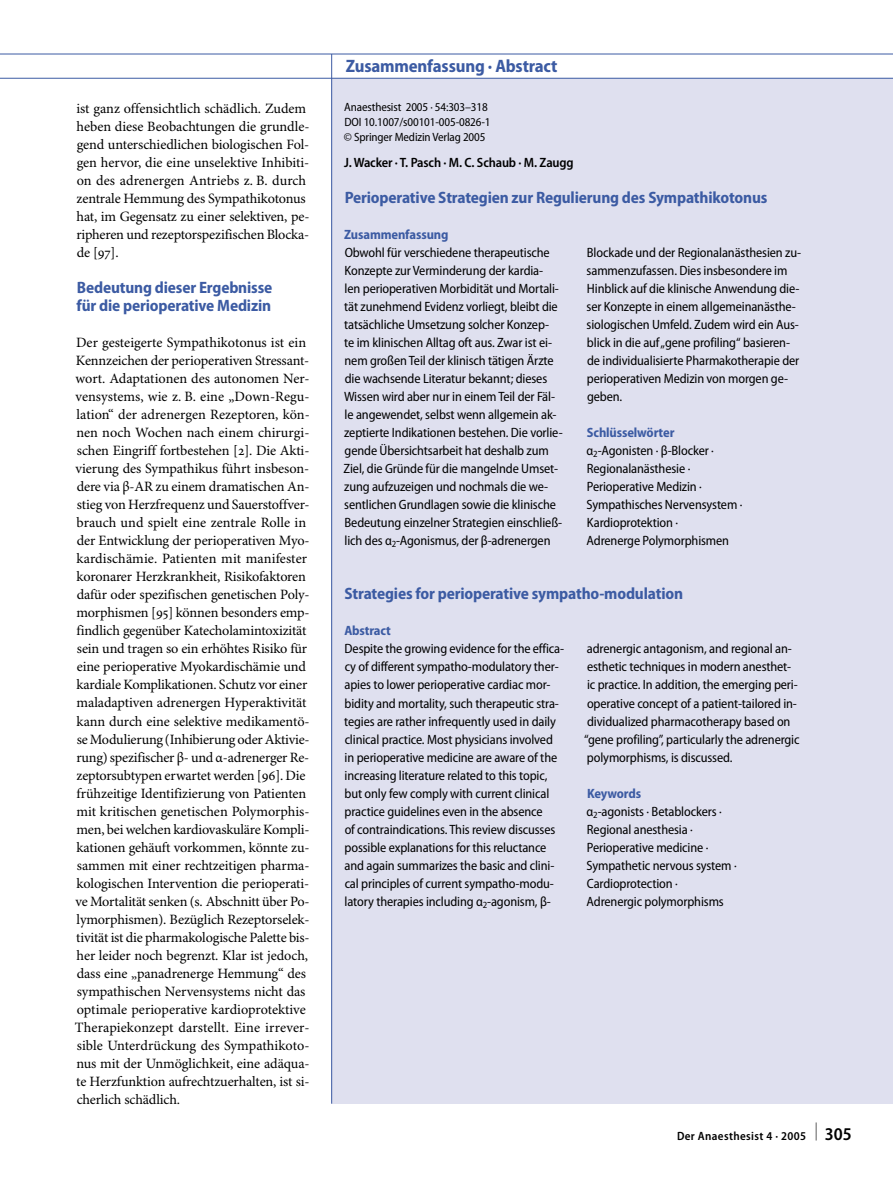
<style>
.page{position:relative;width:893px;height:1178px;background:#fff}
.page>*{position:absolute;margin:0;border:0;box-sizing:border-box;transform-origin:0 0}
.t1{font:700 semi-condensed 18px "Myriad Pro";letter-spacing:-.01em;color:#3c5ba3}
.t2{font:700 semi-condensed 16.5px/18px "Myriad Pro";letter-spacing:-.01em;color:#3c5ba3}
.t3{font:14.25px/18px "Minion Pro";letter-spacing:-.01em;color:#000}
.t4{font:semi-condensed 13.5px/18px "Myriad Pro";letter-spacing:-.01em;color:#000}
.t5{font:600 semi-condensed 13.5px "Myriad Pro";letter-spacing:-.01em;color:#000}
.t6{font:700 semi-condensed 13.5px "Myriad Pro";letter-spacing:-.01em;color:#3c5ba3}
.t7{font:semi-condensed 12px/15px "Myriad Pro";letter-spacing:-.01em;color:#000}
.t8{font:600 semi-condensed 12px "Myriad Pro";letter-spacing:.03em;color:#000}
.s1{font-weight:700;color:#3c5ba3}
.s2{font-size:18px}
</style>
<div class="page">
<div style="left:332px;top:78px;width:561px;height:1025px;background:#dfe0ef"></div>
<hr style="left:331px;top:54px;width:1px;height:1049px;background:#3c5ba3">
<hr style="left:0;top:54px;width:893px;height:1px;background:#3c5ba3">
<hr style="left:0;top:78px;width:893px;height:1px;background:#3c5ba3">
<p class="t3" style="left:76px;top:100px;width:235px">ist ganz offensichtlich schädlich. Zudem heben diese Beobachtungen die grundle&shy;gend unterschiedlichen biologischen Fol&shy;gen hervor, die eine unselektive Inhibiti&shy;on des adrenergen Antriebs z. B. durch zentrale Hemmung des Sympathikotonus hat, im Gegensatz zu einer selektiven, pe&shy;ripheren und rezeptorspezifischen Blocka&shy;de [97].</p>
<p class="t2" style="left:77px;top:279px;width:197px">Bedeutung dieser Ergebnisse für die perioperative Medizin</p>
<p class="t3" style="left:75px;top:334px;width:236px">Der gesteigerte Sympathikotonus ist ein Kennzeichen der perioperativen Stressant&shy;wort. Adaptationen des autonomen Ner&shy;vensystems, wie z. B. eine „Down-Regu&shy;lation“ der adrenergen Rezeptoren, kön&shy;nen noch Wochen nach einem chirurgi&shy;schen Eingriff fortbestehen [2]. Die Akti&shy;vierung des Sympathikus führt insbeson&shy;dere via β-AR zu einem dramatischen An&shy;stieg von Herzfrequenz und Sauerstoffver&shy;brauch und spielt eine zentrale Rolle in der Entwicklung der perioperativen Myo&shy;kardischämie. Patienten mit manifester koronarer Herzkrankheit, Risikofaktoren dafür oder spezifischen genetischen Poly&shy;morphismen [95] können besonders emp&shy;findlich gegenüber Katecholamintoxizität sein und tragen so ein erhöhtes Risiko für eine perioperative Myokardischämie und kardiale Komplikationen. Schutz vor einer maladaptiven adrenergen Hyperaktivität kann durch eine selektive medikamentö&shy;se Modulierung (Inhibierung oder Aktivie&shy;rung) spezifischer β- und α-adrenerger Re&shy;zeptorsubtypen erwartet werden [96]. Die frühzeitige Identifizierung von Patienten mit kritischen genetischen Polymorphis&shy;men, bei welchen kardiovaskuläre Kompli&shy;kationen gehäuft vorkommen, könnte zu&shy;sammen mit einer rechtzeitigen pharma&shy;kologischen Intervention die perioperati&shy;ve Mortalität senken (s. Abschnitt über Po&shy;lymorphismen). Bezüglich Rezeptorselek&shy;tivität ist die pharmakologische Palette bis&shy;her leider noch begrenzt. Klar ist jedoch, dass eine „panadrenerge Hemmung“ des sympathischen Nervensystems nicht das optimale perioperative kardioprotektive Therapiekonzept darstellt. Eine irrever&shy;sible Unterdrückung des Sympathikoto&shy;nus mit der Unmöglichkeit, eine adäqua&shy;te Herzfunktion aufrechtzuerhalten, ist si&shy;cherlich schädlich.</p>
<h1 class="t1" style="left:346px;top:56px;width:213px">Zusammenfassung · Abstract</h1>
<p class="t7" style="left:344px;top:100px;width:148px">Anaesthesist 2005 · 54:303–318<br>DOI 10.1007/s00101-005-0826-1 © Springer Medizin Verlag 2005</p>
<p class="t5" style="left:344px;top:155px;width:231px">J. Wacker · T. Pasch · M. C. Schaub · M. Zaugg</p>
<p class="t2" style="left:345px;top:189px;width:424px">Perioperative Strategien zur Regulierung des Sympathikotonus</p>
<p class="t6" style="left:344px;top:227px;width:106px">Zusammenfassung</p>
<p class="t4" style="left:344px;top:244px;width:221px">Obwohl für verschiedene therapeutische Konzepte zur Verminderung der kardia-<br>len perioperativen Morbidität und Mortali&shy;tät zunehmend Evidenz vorliegt, bleibt die tatsächliche Umsetzung solcher Konzep-<br>te im klinischen Alltag oft aus. Zwar ist ei&shy;nem großen Teil der klinisch tätigen Ärzte die wachsende Literatur bekannt; dieses Wissen wird aber nur in einem Teil der Fäl&shy;le angewendet, selbst wenn allgemein ak&shy;zeptierte Indikationen bestehen. Die vorlie&shy;gende Übersichtsarbeit hat deshalb zum Ziel, die Gründe für die mangelnde Umset&shy;zung aufzuzeigen und nochmals die we&shy;sentlichen Grundlagen sowie die klinische Bedeutung einzelner Strategien einschließ&shy;lich des α<sub>2</sub>-Agonismus, der β-adrenergen</p>
<p class="t4" style="left:587px;top:244px;width:216px">Blockade und der Regionalanästhesien zu&shy;sammenzufassen. Dies insbesondere im Hinblick auf die klinische Anwendung die&shy;ser Konzepte in einem allgemeinanästhe&shy;siologischen Umfeld. Zudem wird ein Aus&shy;blick in die auf „gene profiling“ basieren&shy;de individualisierte Pharmakotherapie der perioperativen Medizin von morgen ge&shy;geben.</p>
<p class="t4" style="left:587px;top:424px;width:157px"><span class="s1">Schlüsselwörter </span>α<sub>2</sub>-Agonisten · β-Blocker ·<br>Regionalanästhesie ·<br>Perioperative Medizin ·<br>Sympathisches Nervensystem ·<br>Kardioprotektion ·<br>Adrenerge Polymorphismen</p>
<p class="t2" style="left:345px;top:585px;width:340px">Strategies for perioperative sympatho-modulation</p>
<p class="t6" style="left:344px;top:623px;width:48px">Abstract</p>
<p class="t4" style="left:344px;top:640px;width:221px">Despite the growing evidence for the effica&shy;cy of different sympatho-modulatory ther&shy;apies to lower perioperative cardiac mor&shy;bidity and mortality, such therapeutic stra&shy;tegies are rather infrequently used in daily clinical practice. Most physicians involved in perioperative medicine are aware of the increasing literature related to this topic, but only few comply with current clinical practice guidelines even in the absence<br>of contraindications. This review discusses possible explanations for this reluctance and again summarizes the basic and clini&shy;cal principles of current sympatho-modu&shy;latory therapies including α<sub>2</sub>-agonism, β-</p>
<p class="t4" style="left:584px;top:640px;width:217px">adrenergic antagonism, and regional an&shy;esthetic techniques in modern anesthet&shy;ic practice. In addition, the emerging peri&shy;operative concept of a patient-tailored in&shy;dividualized pharmacotherapy based on “gene profiling”, particularly the adrenergic polymorphisms, is discussed.</p>
<p class="t4" style="left:587px;top:784px;width:152px"><span class="s1">Keywords<br></span>α<sub>2</sub>-agonists · Betablockers ·<br>Regional anesthesia ·<br>Perioperative medicine ·<br>Sympathetic nervous system ·<br>Cardioprotection ·<br>Adrenergic polymorphisms</p>
<p class="t8" style="left:677px;top:1129px;width:176px">Der Anaesthesist 4 · 2005 <sup>|</sup> <span class="s2">305</span></p>
</div>
